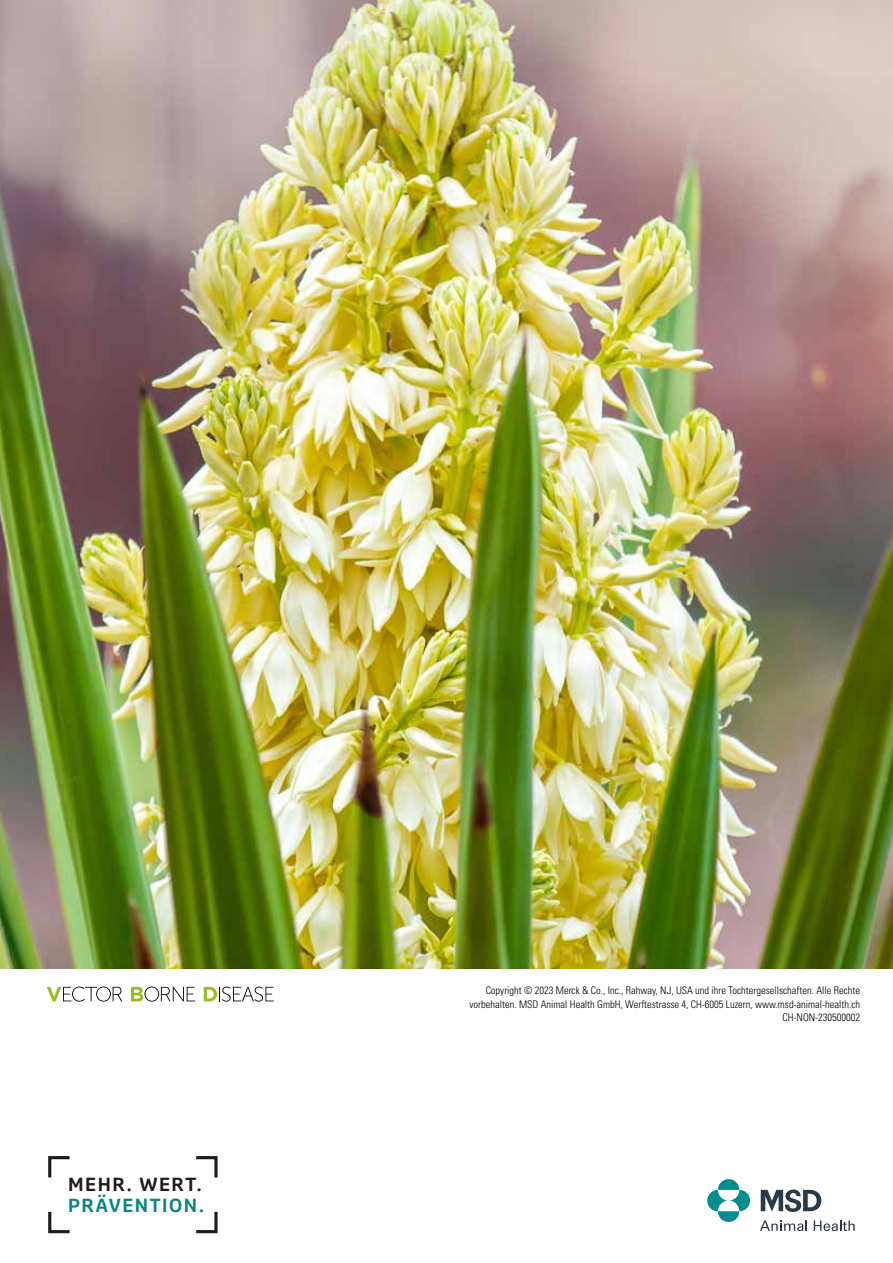
<style>
.page{position:relative;width:893px;height:1263px;background:#fff}
.page>*{position:absolute;margin:0;border:0;box-sizing:border-box;transform-origin:0 0}
.t1{font:700 17.55px "Invention";letter-spacing:.09em;color:#0d857c}
.t2{font:700 17.55px "Invention";letter-spacing:.09em;color:#1c1c1a}
.t3{font:300 condensed 10.5px/13.5px "Univers LT Std";color:#000;text-align:right}
</style>
<div class="page">
<svg style="left:48px;top:1156px;width:170px;height:77px"></svg>
<img style="left:0;top:0;width:893px;height:968px">
<svg style="left:47px;top:986px;width:75px;height:16px"></svg>
<svg style="left:131px;top:986px;width:64px;height:16px"></svg>
<svg style="left:204px;top:986px;width:70px;height:16px"></svg>
<svg style="left:707px;top:1179px;width:43px;height:43px"></svg>
<svg style="left:761px;top:1189px;width:60px;height:23px"></svg>
<svg style="left:814px;top:1220px;width:41px;height:11px"></svg>
<svg style="left:760px;top:1220px;width:47px;height:11px"></svg>
<h1 class="t2" style="left:68px;top:1171px;width:135px">MEHR. WERT.</h1>
<h1 class="t1" style="left:68px;top:1192px;width:138px">PRÄVENTION.</h1>
<p class="t3" style="left:469px;top:984px;width:392px">Copyright © 2023 Merck &amp; Co., Inc., Rahway, NJ, USA und ihre Tochtergesellschaften. Alle Rechte vorbehalten. MSD Animal Health GmbH, Werftestrasse 4, CH-6005 Luzern, www.msd-animal-health.ch<br>CH-NON-230500002</p>
</div>
